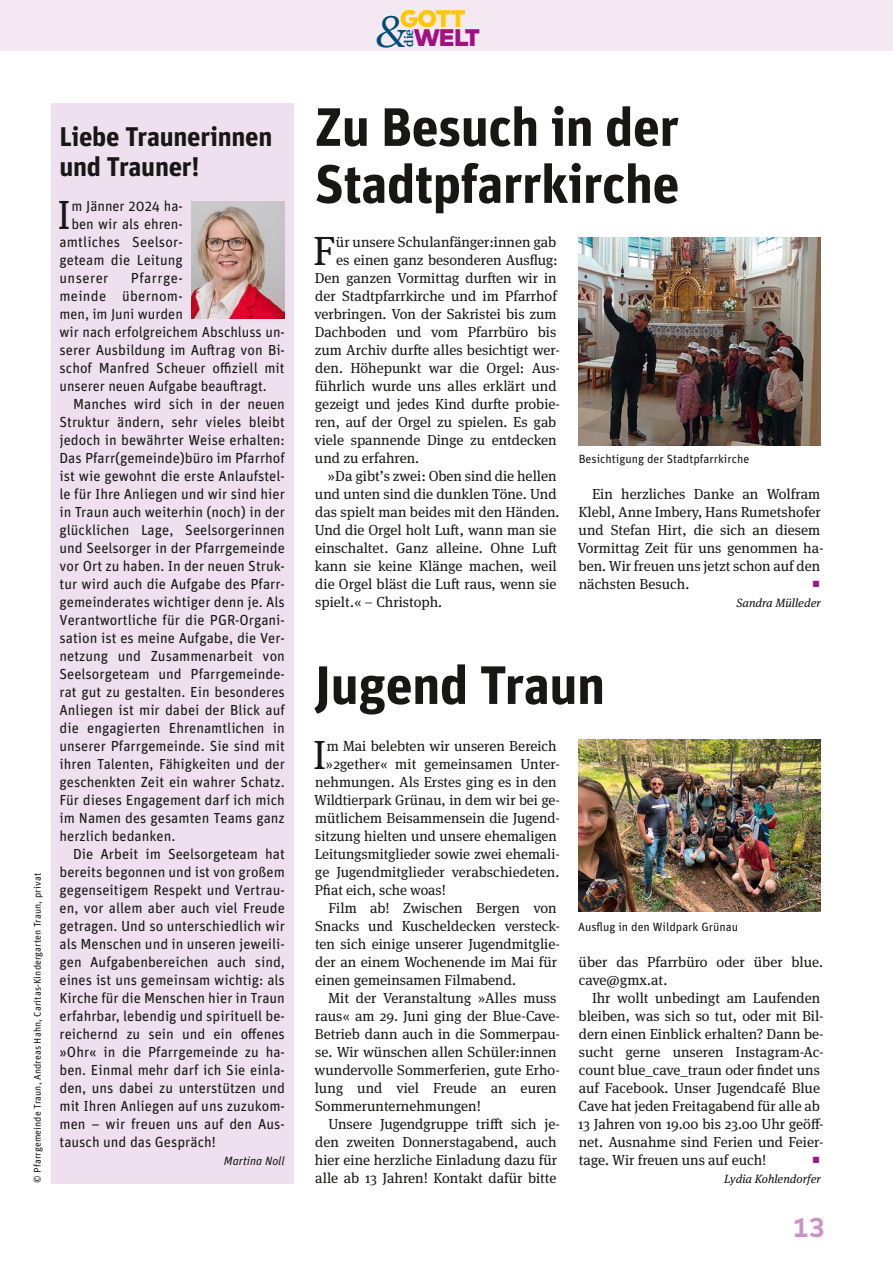
<style>
.page{position:relative;width:893px;height:1263px;background:#fff}
.page>*{position:absolute;margin:0;border:0;box-sizing:border-box;transform-origin:0 0}
.H_2Kapitel{font:700 54px/57px "Unit Pro";letter-spacing:-.01em;color:#181716}
.t1{font:italic 300 45px "Meta Serif Pro";color:#004c72}
.pBody_SmallInital{font:40.65px "Meta Serif Pro";color:#181716}
.pColumn_Initial_Editorial{font:40.65px "Unit Pro";color:#181716}
.H_4_Editorial{font:700 27px/30px "Unit Pro";letter-spacing:-.01em;color:#181716}
.t2{font:700 27px "Mark Pro";color:#cb93c2}
.t3{font:900 24px "Mark Pro";color:#9f1280}
.t4{font:900 24px "Mark Pro";color:#fec800}
.pColumn_Editorial{font:14.55px/18px "Unit Pro";color:#181716;text-align:justify}
.pBody_Master{font:14.55px/18px "Meta Serif Pro";color:#181716}
.pBody_SmallInital-2{font:14.55px "Meta Serif Pro";color:#181716}
.pColumn_Initial_Editorial-2{font:14.55px/18px "Unit Pro";color:#181716}
.pColumn_Initial_Editorial-3{font:14.55px "Unit Pro";letter-spacing:.03em;color:#181716}
.t5{font:500 12.6px "Meta Serif Pro";color:#004c72}
.pPicture{font:12px "Unit Pro";color:#181716}
.pSignature{font:italic 12px "Meta Serif Pro";color:#181716}
.pSignature_column{font:italic 12px "Unit Pro";color:#181716}
.pPhotoCredit_approved{font:9.75px "Unit Pro";letter-spacing:.01em;color:#181716}
</style>
<div class="page">
<div style="left:0;top:0;width:893px;height:51px;background:#f4e9f3"></div>
<div style="left:51px;top:103px;width:242px;height:1080px;background:#eee0ef"></div>
<img style="left:191px;top:201px;width:94px;height:118px">
<img style="left:578px;top:237px;width:243px;height:208px">
<img style="left:578px;top:740px;width:243px;height:172px">
<p class="pPhotoCredit_approved" style="left:31px;top:1183px;width:311px;rotate:-90deg">© Pfarrgemeinde Traun, Andreas Hahn, Caritas-Kindergarten Traun, privat</p>
<p class="H_4_Editorial" style="left:60px;top:120px;width:214px">Liebe Traunerinnen und Trauner!</p>
<p class="pColumn_Initial_Editorial" style="left:57px;top:187px;width:16px">I</p>
<p class="pColumn_Initial_Editorial-2" style="left:71px;top:196px;width:113px">m Jänner 2024 ha-</p>
<p class="pColumn_Initial_Editorial-2" style="left:71px;top:214px;width:113px">ben wir als ehren-</p>
<p class="pColumn_Initial_Editorial-2" style="left:60px;top:232px;width:125px">amtliches Seelsor-</p>
<p class="pColumn_Initial_Editorial-2" style="left:60px;top:250px;width:125px">geteam die Leitung</p>
<p class="pColumn_Initial_Editorial-3" style="left:60px;top:268px;width:50px">unserer</p>
<p class="pColumn_Initial_Editorial-2" style="left:60px;top:268px;width:227px;text-indent:71px">Pfarrge-<br>meinde übernom-<br>men, im Juni wurden<br>wir nach erfolgreichem Abschluss un&shy;serer Ausbildung im Auftrag von Bi&shy;schof Manfred Scheuer offiziell mit unserer neuen Aufgabe beauftragt.</p>
<p class="pColumn_Editorial" style="left:60px;top:394px;width:227px;text-indent:14px">Manches wird sich in der neuen Struktur ändern, sehr vieles bleibt jedoch in bewährter Weise erhalten:<br>Das Pfarr(gemeinde)büro im Pfarrhof ist wie gewohnt die erste Anlaufstel&shy;le für Ihre Anliegen und wir sind hier in Traun auch weiterhin (noch) in der glücklichen Lage, Seelsorgerinnen und Seelsorger in der Pfarrgemeinde vor Ort zu haben. In der neuen Struk&shy;tur wird auch die Aufgabe des Pfarr&shy;gemeinderates wichtiger denn je. Als Verantwortliche für die PGR-Organi&shy;sation ist es meine Aufgabe, die Ver&shy;netzung und Zusammenarbeit von Seelsorgeteam und Pfarrgemeinde&shy;rat gut zu gestalten. Ein besonderes Anliegen ist mir dabei der Blick auf die engagierten Ehrenamtlichen in unserer Pfarrgemeinde. Sie sind mit ihren Talenten, Fähigkeiten und der geschenkten Zeit ein wahrer Schatz.<br>Für dieses Engagement darf ich mich im Namen des gesamten Teams ganz herzlich bedanken.</p>
<p class="pColumn_Editorial" style="left:60px;top:844px;width:227px;text-indent:14px">Die Arbeit im Seelsorgeteam hat bereits begonnen und ist von großem gegenseitigem Respekt und Vertrau&shy;en, vor allem aber auch viel Freude getragen. Und so unterschiedlich wir als Menschen und in unseren jeweili&shy;gen Aufgabenbereichen auch sind, eines ist uns gemeinsam wichtig: als Kirche für die Menschen hier in Traun erfahrbar, lebendig und spirituell be&shy;reichernd zu sein und ein offenes »Ohr« in die Pfarrgemeinde zu ha&shy;ben. Einmal mehr darf ich Sie einla&shy;den, uns dabei zu unterstützen und mit Ihren Anliegen auf uns zuzukom&shy;men – wir freuen uns auf den Aus&shy;tausch und das Gespräch!</p>
<p class="pSignature_column" style="left:224px;top:1152px;width:63px">Martina Noll</p>
<h3 class="t4" style="left:400px;top:0;width:67px">GOTT</h3>
<h2 class="t1" style="left:376px;top:-1px;width:32px">&amp;</h2>
<h3 class="t3" style="left:414px;top:19px;width:68px">WELT</h3>
<p class="t5" style="left:399px;top:47px;width:19px;rotate:-90deg">die</p>
<p class="H_2Kapitel" style="left:315px;top:95px;width:366px">Zu Besuch in der<br>Stadtpfarrkirche</p>
<p class="pBody_SmallInital" style="left:313px;top:221px;width:24px">F</p>
<p class="pBody_SmallInital-2" style="left:336px;top:231px;width:222px">ür unsere Schulanfänger:innen gab</p>
<p class="pBody_SmallInital-2" style="left:336px;top:249px;width:223px">es einen ganz besonderen Ausflug:</p>
<p class="pBody_SmallInital-2" style="left:315px;top:267px;width:243px">Den ganzen Vormittag durften wir in</p>
<p class="pBody_SmallInital-2" style="left:315px;top:285px;width:243px">der Stadtpfarrkirche und im Pfarrhof</p>
<p class="pBody_SmallInital-2" style="left:314px;top:303px;width:244px">verbringen. Von der Sakristei bis zum</p>
<p class="pBody_SmallInital-2" style="left:315px;top:321px;width:243px">Dachboden und vom Pfarrbüro bis</p>
<p class="pBody_SmallInital-2" style="left:315px;top:339px;width:247px">zum Archiv durfte alles besichtigt wer-</p>
<p class="pBody_SmallInital-2" style="left:315px;top:357px;width:246px">den. Höhepunkt war die Orgel: Aus-</p>
<p class="pBody_SmallInital-2" style="left:315px;top:375px;width:243px">führlich wurde uns alles erklärt und</p>
<p class="pBody_SmallInital-2" style="left:315px;top:393px;width:247px">gezeigt und jedes Kind durfte probie-</p>
<p class="pBody_SmallInital-2" style="left:315px;top:411px;width:243px">ren, auf der Orgel zu spielen. Es gab</p>
<p class="pBody_SmallInital-2" style="left:314px;top:429px;width:244px">viele spannende Dinge zu entdecken</p>
<p class="pBody_SmallInital-2" style="left:315px;top:447px;width:106px">und zu erfahren.</p>
<p class="pBody_Master" style="left:315px;top:466px;width:246px;text-indent:13px">»Da gibt’s zwei: Oben sind die hellen und unten sind die dunklen Töne. Und das spielt man beides mit den Händen.<br>Und die Orgel holt Luft, wann man sie einschaltet. Ganz alleine. Ohne Luft kann sie keine Klänge machen, weil die Orgel bläst die Luft raus, wenn sie spielt.« – Christoph.</p>
<p class="pPicture" style="left:579px;top:450px;width:172px">Besichtigung der Stadtpfarrkirche</p>
<p class="pBody_Master" style="left:577px;top:484px;width:248px;text-indent:15px">Ein herzliches Danke an Wolfram<br>Klebl, Anne Imbery, Hans Rumetshofer und Stefan Hirt, die sich an diesem<br>Vormittag Zeit für uns genommen ha&shy;ben. Wir freuen uns jetzt schon auf den nächsten Besuch.</p>
<p class="pSignature" style="left:736px;top:594px;width:86px">Sandra Mülleder</p>
<p class="H_2Kapitel" style="left:315px;top:653px;width:292px">Jugend Traun</p>
<p class="pBody_SmallInital" style="left:313px;top:725px;width:15px">I</p>
<p class="pBody_SmallInital-2" style="left:327px;top:735px;width:232px">m Mai belebten wir unseren Bereich</p>
<p class="pBody_SmallInital-2" style="left:326px;top:753px;width:236px">»2gether« mit gemeinsamen Unter-</p>
<p class="pBody_SmallInital-2" style="left:315px;top:771px;width:243px">nehmungen. Als Erstes ging es in den</p>
<p class="pBody_SmallInital-2" style="left:314px;top:789px;width:247px">Wildtierpark Grünau, in dem wir bei ge-</p>
<p class="pBody_SmallInital-2" style="left:315px;top:807px;width:246px">mütlichem Beisammensein die Jugend-</p>
<p class="pBody_SmallInital-2" style="left:315px;top:825px;width:243px">sitzung hielten und unsere ehemaligen</p>
<p class="pBody_SmallInital-2" style="left:315px;top:843px;width:247px">Leitungsmitglieder sowie zwei ehemali-</p>
<p class="pBody_SmallInital-2" style="left:315px;top:861px;width:246px">ge Jugendmitglieder verabschiedeten.</p>
<p class="pBody_SmallInital-2" style="left:315px;top:879px;width:133px">Pfiat eich, sche woas!</p>
<p class="pBody_Master" style="left:315px;top:898px;width:246px;text-indent:13px">Film ab! Zwischen Bergen von Snacks und Kuscheldecken versteck&shy;ten sich einige unserer Jugendmitglie&shy;der an einem Wochenende im Mai für einen gemeinsamen Filmabend.</p>
<p class="pBody_Master" style="left:315px;top:988px;width:247px;text-indent:14px">Mit der Veranstaltung »Alles muss raus« am 29. Juni ging der Blue-Cave-Betrieb dann auch in die Sommerpau&shy;se. Wir wünschen allen Schüler:innen wundervolle Sommerferien, gute Erho&shy;lung und viel Freude an euren Sommerunternehmungen!</p>
<p class="pBody_Master" style="left:315px;top:1114px;width:247px;text-indent:13px">Unsere Jugendgruppe trifft sich je&shy;den zweiten Donnerstagabend, auch hier eine herzliche Einladung dazu für alle ab 13 Jahren! Kontakt dafür bitte</p>
<p class="pPicture" style="left:578px;top:918px;width:162px">Ausflug in den Wildpark Grünau</p>
<p class="pBody_Master" style="left:579px;top:952px;width:246px">über das Pfarrbüro oder über blue. cave@gmx.at.</p>
<p class="pBody_Master" style="left:578px;top:988px;width:247px;text-indent:14px">Ihr wollt unbedingt am Laufenden bleiben, was sich so tut, oder mit Bil&shy;dern einen Einblick erhalten? Dann be&shy;sucht gerne unseren Instagram-Ac&shy;count blue_cave_traun oder findet uns auf Facebook. Unser Jugendcafé Blue Cave hat jeden Freitagabend für alle ab 13 Jahren von 19.00 bis 23.00 Uhr geöff&shy;net. Ausnahme sind Ferien und Feier&shy;tage. Wir freuen uns auf euch!</p>
<p class="pSignature" style="left:724px;top:1170px;width:98px">Lydia Kohlendorfer</p>
<h3 class="t2" style="left:792px;top:1207px;width:34px">13</h3>
</div>
